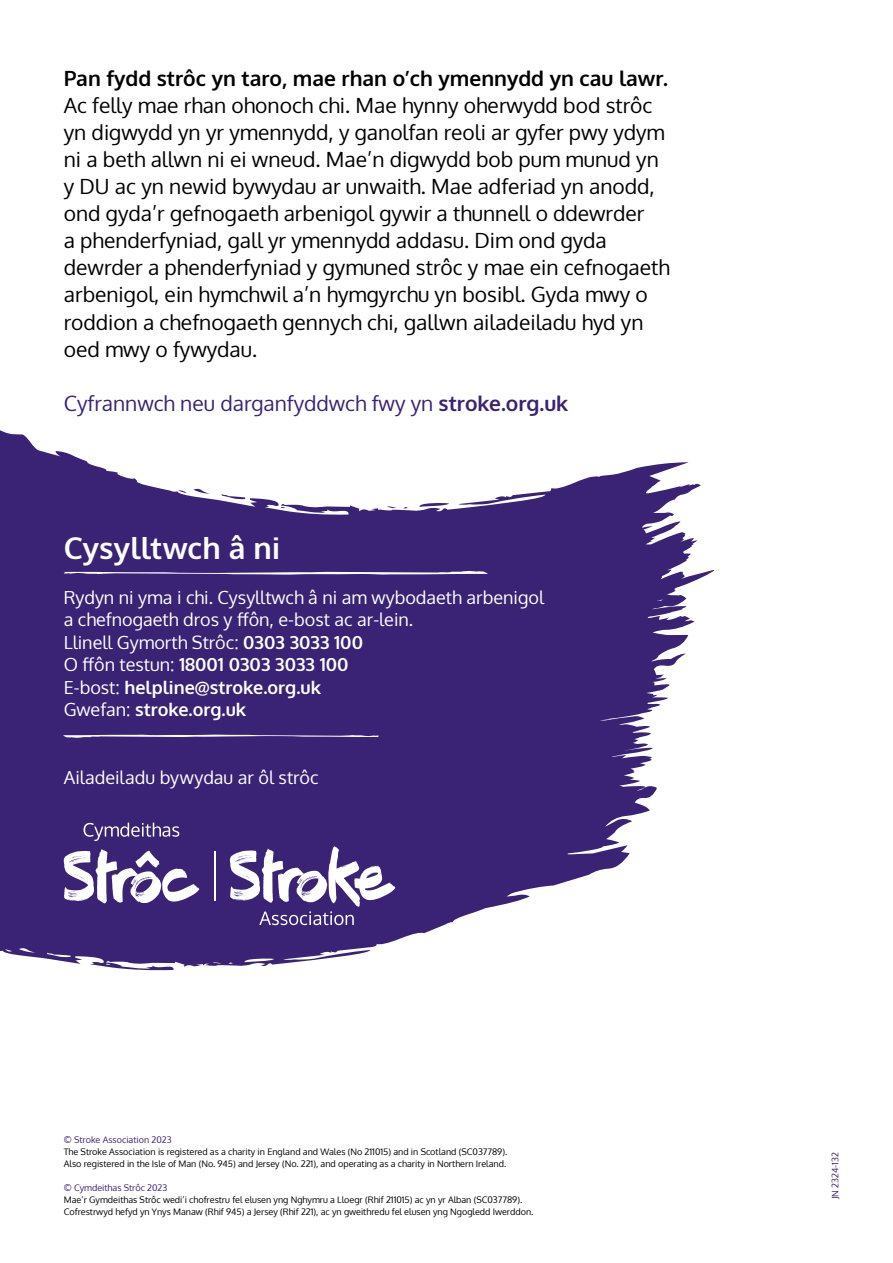
<style>
.page{position:relative;width:893px;height:1263px;background:#fff}
.page>*{position:absolute;margin:0;border:0;box-sizing:border-box;transform-origin:0 0}
.t1{font:700 30px "Oxygen";color:#fff}
.t2{font:21px/27px "Oxygen";color:#000}
.t3{font:700 21px "Oxygen";color:#000}
.t4{font:21px "Oxygen";color:#3a2274}
.t5{font:18px/22.5px "Oxygen";color:#fff}
.t6{font:9px/12px "Oxygen";color:#000}
.t7{font:9px "Oxygen";color:#3a2274}
.s1{font-weight:700}
</style>
<div class="page">
<svg style="left:0;top:430px;width:715px;height:541px;fill:#3a2274"></svg>
<svg style="left:63px;top:734px;width:316px;height:4px"></svg>
<svg style="left:64px;top:571px;width:424px;height:4px"></svg>
<svg style="left:230px;top:846px;width:165px;height:79px"></svg>
<svg style="left:84px;top:823px;width:95px;height:18px;background:#655292"></svg>
<hr style="left:214px;top:851px;width:1px;height:49px;background:#fff">
<svg style="left:64px;top:849px;width:135px;height:54px"></svg>
<p class="t3" style="left:64px;top:66px;width:606px">Pan fydd strôc yn taro, mae rhan o’ch ymennydd yn cau lawr.</p>
<p class="t2" style="left:64px;top:92px;width:607px">Ac felly mae rhan ohonoch chi. Mae hynny oherwydd bod strôc yn digwydd yn yr ymennydd, y ganolfan reoli ar gyfer pwy ydym ni a beth allwn ni ei wneud. Mae’n digwydd bob pum munud yn y DU ac yn newid bywydau ar unwaith. Mae adferiad yn anodd, ond gyda’r gefnogaeth arbenigol gywir a thunnell o ddewrder<br>a phenderfyniad, gall yr ymennydd addasu. Dim ond gyda dewrder a phenderfyniad y gymuned strôc y mae ein cefnogaeth arbenigol, ein hymchwil a’n hymgyrchu yn bosibl. Gyda mwy o roddion a chefnogaeth gennych chi, gallwn ailadeiladu hyd yn oed mwy o fywydau.</p>
<p class="t4" style="left:64px;top:389px;width:506px">Cyfrannwch neu darganfyddwch fwy yn <span class="s1">stroke.org.uk</span></p>
<h1 class="t1" style="left:64px;top:529px;width:218px">Cysylltwch â ni</h1>
<p class="t5" style="left:64px;top:586px;width:482px">Rydyn ni yma i chi. Cysylltwch â ni am wybodaeth arbenigol a chefnogaeth dros y ffôn, e-bost ac ar-lein.<br>Llinell Gymorth Strôc: <span class="s1">0303 3033 100<br></span>O ffôn testun: <span class="s1">18001 0303 3033 100<br></span>E-bost: <span class="s1">helpline@stroke.org.uk<br></span>Gwefan: <span class="s1">stroke.org.uk</span></p>
<p class="t5" style="left:64px;top:766px;width:256px">Ailadeiladu bywydau ar ôl strôc</p>
<p class="t7" style="left:64px;top:1134px;width:109px">© Stroke Association 2023</p>
<p class="t6" style="left:64px;top:1146px;width:445px">The Stroke Association is registered as a charity in England and Wales (No 211015) and in Scotland (SC037789).<br>Also registered in the Isle of Man (No. 945) and Jersey (No. 221), and operating as a charity in Northern Ireland.</p>
<p class="t7" style="left:64px;top:1182px;width:105px">© Cymdeithas Strôc 2023</p>
<p class="t6" style="left:64px;top:1194px;width:471px">Mae’r Gymdeithas Strôc wedi’i chofrestru fel elusen yng Nghymru a Lloegr (Rhif 211015) ac yn yr Alban (SC037789).<br>Cofrestrwyd hefyd yn Ynys Manaw (Rhif 945) a Jersey (Rhif 221), ac yn gweithredu fel elusen yng Ngogledd Iwerddon.</p>
<p class="t7" style="left:829px;top:1199px;width:48px;rotate:-90deg">JN 2324-132</p>
</div>
